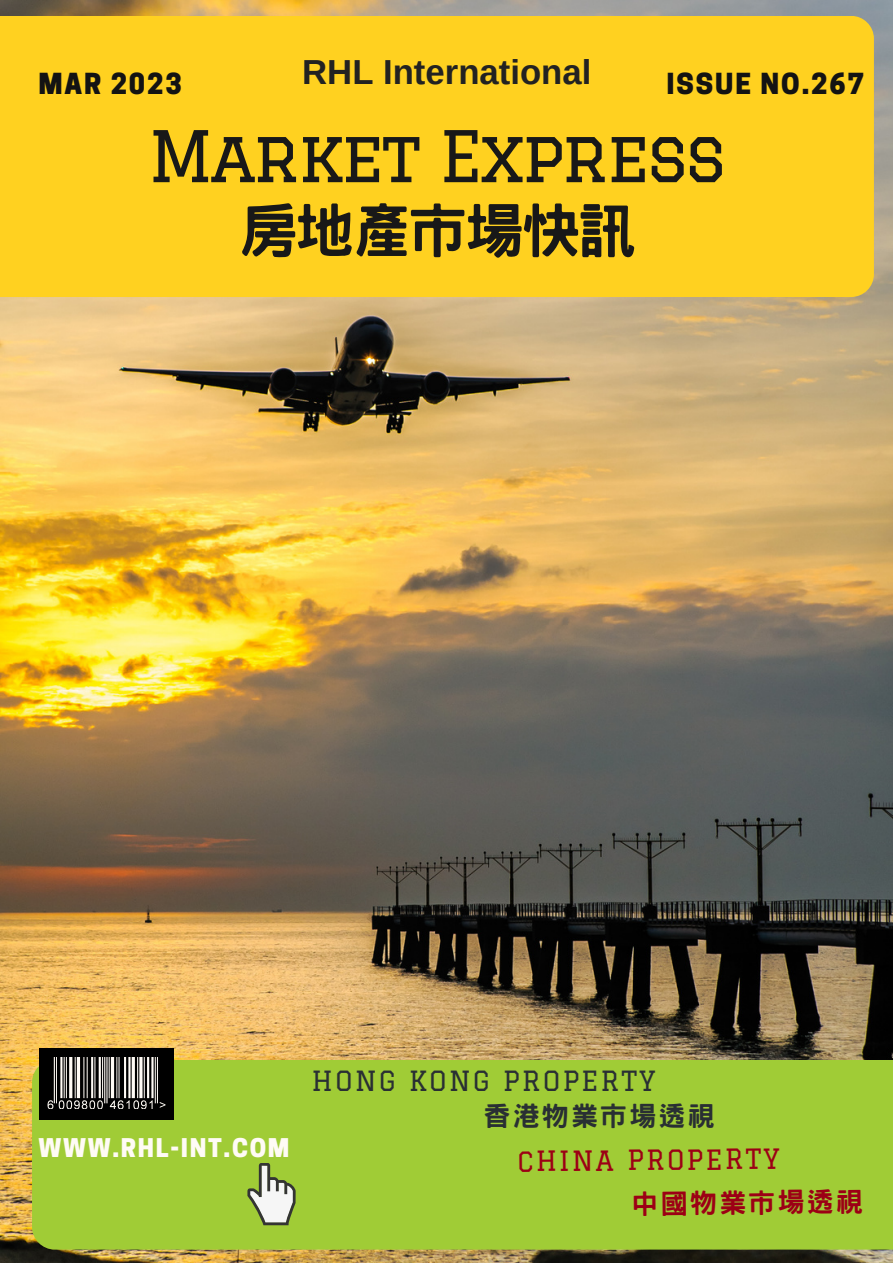
<style>
.page{position:relative;width:893px;height:1264px;background:#fff}
.page>*{position:absolute;margin:0;border:0;box-sizing:border-box;transform-origin:0 0}
.t1{font:69.45px "Graduate";letter-spacing:-.05em;color:#181818}
.t2{font:800 59.55px "Han Wang Hei";letter-spacing:-.05em;color:#181818}
.t3{font:700 34.65px "Arimo";color:#222}
.t4{font:800 27.3px "Cooper Hewitt";letter-spacing:.07em;color:#131313}
.t5{font:27.3px "Graduate";letter-spacing:.07em;color:#292f33}
.t6{font:800 27.3px "Han Wang Hei";letter-spacing:.07em;color:#292f33}
.t7{font:27.15px "Graduate";color:#9c0015}
.t8{font:800 27.15px "Han Wang Hei";color:#9c0015}
.t9{font:800 24.15px "Cooper Hewitt";letter-spacing:.07em;color:#fffbf5}
</style>
<div class="page">
<img style="left:0;top:0;width:892px;height:1262px">
<div style="left:0;top:16px;width:873px;height:281px;background:#ffd120"></div>
<div style="left:32px;top:1059px;width:860px;height:190px;background:#a0cc36"></div>
<svg style="left:39px;top:1047px;width:135px;height:72px;background:#151311"></svg>
<hr style="left:111px;top:1057px;width:3px;height:41px;background:#fffbf5">
<hr style="left:132px;top:1057px;width:3px;height:41px;background:#fffbf5">
<hr style="left:139px;top:1057px;width:3px;height:41px;background:#fffbf5">
<hr style="left:77px;top:1057px;width:3px;height:41px;background:#fffbf5">
<hr style="left:69px;top:1057px;width:3px;height:41px;background:#fffbf5">
<hr style="left:151px;top:1057px;width:2px;height:41px;background:#fffbf5">
<hr style="left:147px;top:1057px;width:2px;height:41px;background:#fffbf5">
<hr style="left:99px;top:1057px;width:2px;height:41px;background:#fffbf5">
<hr style="left:128px;top:1057px;width:2px;height:41px;background:#fffbf5">
<hr style="left:91px;top:1057px;width:2px;height:41px;background:#fffbf5">
<hr style="left:60px;top:1057px;width:2px;height:41px;background:#fffbf5">
<hr style="left:124px;top:1057px;width:2px;height:41px;background:#fffbf5">
<hr style="left:104px;top:1057px;width:1px;height:46px;background:#fffbf5">
<hr style="left:106px;top:1057px;width:1px;height:46px;background:#fffbf5">
<hr style="left:54px;top:1057px;width:1px;height:46px;background:#fffbf5">
<hr style="left:155px;top:1057px;width:1px;height:46px;background:#fffbf5">
<hr style="left:157px;top:1057px;width:1px;height:46px;background:#fffbf5">
<hr style="left:137px;top:1057px;width:1px;height:41px;background:#fffbf5">
<hr style="left:56px;top:1057px;width:1px;height:46px;background:#fffbf5">
<hr style="left:118px;top:1057px;width:1px;height:41px;background:#fffbf5">
<hr style="left:109px;top:1057px;width:1px;height:41px;background:#fffbf5">
<hr style="left:102px;top:1057px;width:1px;height:41px;background:#fffbf5">
<hr style="left:94px;top:1057px;width:1px;height:41px;background:#fffbf5">
<hr style="left:87px;top:1057px;width:1px;height:41px;background:#fffbf5">
<hr style="left:144px;top:1057px;width:1px;height:41px;background:#fffbf5">
<hr style="left:83px;top:1057px;width:1px;height:41px;background:#fffbf5">
<hr style="left:75px;top:1057px;width:1px;height:41px;background:#fffbf5">
<hr style="left:66px;top:1057px;width:1px;height:41px;background:#fffbf5">
<hr style="left:64px;top:1057px;width:1px;height:41px;background:#fffbf5">
<hr style="left:116px;top:1057px;width:1px;height:41px;background:#fffbf5">
<svg style="left:47px;top:1099px;width:56px;height:9px"></svg>
<svg style="left:110px;top:1099px;width:43px;height:9px"></svg>
<svg style="left:160px;top:1101px;width:5px;height:6px"></svg>
<svg style="left:247px;top:1162px;width:48px;height:63px"></svg>
<p class="t3" style="left:302px;top:53px;width:290px">RHL International</p>
<p class="t4" style="left:38px;top:73px;width:145px">MAR 2023</p>
<p class="t4" style="left:666px;top:73px;width:199px">ISSUE NO.267</p>
<h1 class="t1" style="left:148px;top:116px;width:580px">Market Express</h1>
<h2 class="t2" style="left:238px;top:200px;width:400px">房地產市場快訊</h2>
<p class="t5" style="left:311px;top:1064px;width:345px">HONG KONG PROPERTY</p>
<p class="t9" style="left:38px;top:1138px;width:252px">WWW.RHL-INT.COM</p>
<p class="t6" style="left:483px;top:1102px;width:233px">香港物業市場透視</p>
<p class="t7" style="left:517px;top:1146px;width:264px;rotate:-1deg">CHINA PROPERTY</p>
<p class="t8" style="left:631px;top:1190px;width:233px;rotate:-1deg">中國物業市場透視</p>
</div>
